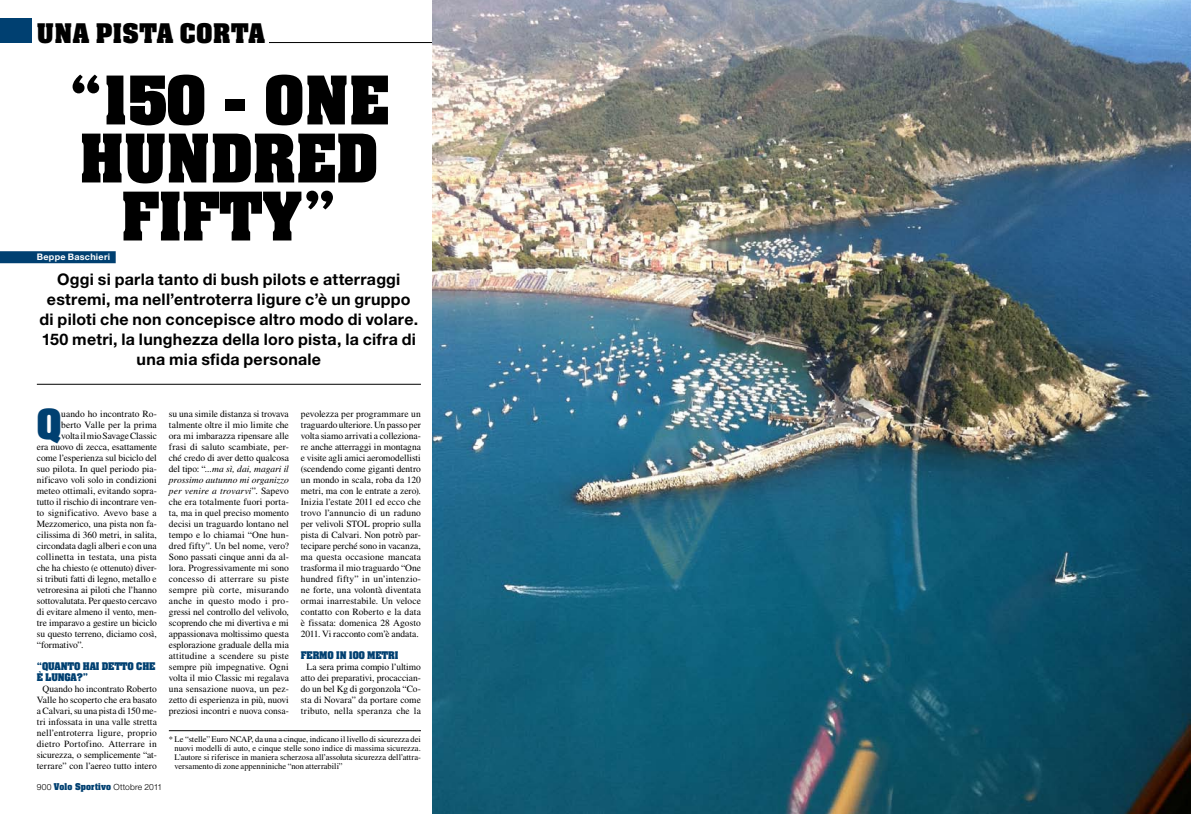
<style>
.page{position:relative;width:1191px;height:814px;background:#fff}
.page>*{position:absolute;margin:0;border:0;box-sizing:border-box;transform-origin:0 0}
.t1{font:700 57px/58px "Aachen Std";color:#000;text-align:center}
.t2{font:700 35.2px "Aachen Std";color:#004071}
.t3{font:700 23px "Aachen Std";letter-spacing:.02em;color:#000}
.t4{font:700 16px/20px "Helvetica Neue LT Std";letter-spacing:.015em;color:#000;text-align:center}
.t5{font:9.5px/11px "Times LT Std";color:#000;text-align:center}
.t6{font:9.5px "Times LT Std";letter-spacing:.02em;color:#000}
.t7{font:9.5px "Times LT Std";letter-spacing:-.02em;color:#000}
.t8{font:700 9px/11px "Aachen Std";letter-spacing:-.02em;color:#004071}
.t9{font:700 9px "Helvetica Neue LT Std";letter-spacing:.03em;color:#fff}
.t10{font:8.5px/9px "Times LT Std";letter-spacing:-.005em;color:#000;text-align:justify}
.t11{font:300 8.5px "Helvetica Neue LT Std";letter-spacing:.01em;color:#000}
.s1{font-style:italic}
.s2{font-family:"Aachen Std";font-weight:700;font-size:8px;color:#004071}
</style>
<div class="page">
<div style="left:0;top:18px;width:31px;height:25px;background:#004071"></div>
<hr style="left:269px;top:42px;width:885px;height:1px;background:#000">
<div style="left:0;top:251px;width:116px;height:12px;background:#004071"></div>
<img style="left:433px;top:0;width:758px;height:814px">
<hr style="left:37px;top:384px;width:384px;height:1px;background:#000">
<hr style="left:169px;top:730px;width:252px;height:1px;background:#000">
<h3 class="t3" style="left:37px;top:16px;width:230px">UNA PISTA CORTA</h3>
<h1 class="t1" style="left:69px;top:72px;width:322px">“150 - ONE<br>HUNDRED<br>FIFTY”</h1>
<p class="t9" style="left:37px;top:251px;width:75px">Beppe Baschieri</p>
<h3 class="t4" style="left:40px;top:269px;width:380px">Oggi si parla tanto di bush pilots e atterraggi estremi, ma nell’entroterra ligure c’è un gruppo di piloti che non concepisce altro modo di volare.<br>150 metri, la lunghezza della loro pista, la cifra di una mia sfida personale</h3>
<h2 class="t2" style="left:37px;top:398px;width:26px">Q</h2>
<p class="t5" style="left:61px;top:408px;width:97px">uando ho incontrato Ro-</p>
<p class="t5" style="left:61px;top:419px;width:97px">berto Valle per la prima</p>
<p class="t7" style="left:61px;top:430px;width:97px">volta il mio Savage Classic</p>
<p class="t5" style="left:37px;top:441px;width:121px">era nuovo di zecca, esattamente</p>
<p class="t5" style="left:37px;top:452px;width:121px">come l’esperienza sul biciclo del</p>
<p class="t5" style="left:37px;top:463px;width:121px">suo pilota. In quel periodo pia-</p>
<p class="t5" style="left:37px;top:474px;width:121px">nificavo voli solo in condizioni</p>
<p class="t5" style="left:37px;top:485px;width:121px">meteo ottimali, evitando sopra-</p>
<p class="t5" style="left:37px;top:496px;width:121px">tutto il rischio di incontrare ven-</p>
<p class="t5" style="left:37px;top:507px;width:121px">to significativo. Avevo base a</p>
<p class="t5" style="left:37px;top:518px;width:121px">Mezzomerico, una pista non fa-</p>
<p class="t5" style="left:37px;top:529px;width:121px">cilissima di 360 metri, in salita,</p>
<p class="t5" style="left:37px;top:540px;width:121px">circondata dagli alberi e con una</p>
<p class="t6" style="left:37px;top:551px;width:121px">collinetta in testata, una pista</p>
<p class="t5" style="left:37px;top:562px;width:121px">che ha chiesto (e ottenuto) diver-</p>
<p class="t5" style="left:37px;top:573px;width:121px">si tributi fatti di legno, metallo e</p>
<p class="t5" style="left:37px;top:584px;width:121px">vetroresina ai piloti che l’hanno</p>
<p class="t5" style="left:37px;top:595px;width:121px">sottovalutata. Per questo cercavo</p>
<p class="t5" style="left:37px;top:606px;width:121px">di evitare almeno il vento, men-</p>
<p class="t5" style="left:37px;top:617px;width:121px">tre imparavo a gestire un biciclo</p>
<p class="t5" style="left:37px;top:628px;width:121px">su questo terreno, diciamo così,</p>
<p class="t5" style="left:37px;top:639px;width:48px">“formativo”.</p>
<p class="t8" style="left:37px;top:660px;width:120px">“QUANTO HAI DETTO CHE<br>È LUNGA?”</p>
<p class="t5" style="left:37px;top:683px;width:122px">Quando ho incontrato Roberto<br>Valle ho scoperto che era basato a Calvari, su una pista di 150 me&shy;tri infossata in una valle stretta nell’entroterra ligure, proprio dietro Portofino. Atterrare in sicurezza, o semplicemente “at&shy;terrare” con l’aereo tutto intero</p>
<p class="t5" style="left:169px;top:408px;width:121px;text-align:justify">su una simile distanza si trovava talmente oltre il mio limite che ora mi imbarazza ripensare alle frasi di saluto scambiate, per&shy;ché credo di aver detto qualcosa del tipo: “<span class="s1">...ma sì, dai, magari il prossimo autunno mi organizzo per venire a trovarvi</span>”. Sapevo che era totalmente fuori porta&shy;ta, ma in quel preciso momento decisi un traguardo lontano nel tempo e lo chiamai “One hun&shy;dred fifty”. Un bel nome, vero?<br>Sono passati cinque anni da al&shy;lora. Progressivamente mi sono concesso di atterrare su piste sempre più corte, misurando anche in questo modo i pro&shy;gressi nel controllo del velivolo, scoprendo che mi divertiva e mi appassionava moltissimo questa esplorazione graduale della mia attitudine a scendere su piste sempre più impegnative. Ogni volta il mio Classic mi regalava una sensazione nuova, un pez&shy;zetto di esperienza in più, nuovi preziosi incontri e nuova consa-</p>
<p class="t5" style="left:301px;top:408px;width:122px;text-align:justify">pevolezza per programmare un traguardo ulteriore. Un passo per volta siamo arrivati a colleziona&shy;re anche atterraggi in montagna e visite agli amici aeromodellisti (scendendo come giganti dentro un mondo in scala, roba da 120 metri, ma con le entrate a zero).<br>Inizia l’estate 2011 ed ecco che trovo l’annuncio di un raduno per velivoli STOL proprio sulla pista di Calvari. Non potrò par&shy;tecipare perché sono in vacanza, ma questa occasione mancata trasforma il mio traguardo “One hundred fifty” in un’intenzio&shy;ne forte, una volontà diventata ormai inarrestabile. Un veloce contatto con Roberto e la data è fissata: domenica 28 Agosto 2011. Vi racconto com’è andata.</p>
<p class="t8" style="left:301px;top:649px;width:99px">FERMO IN 100 METRI</p>
<p class="t5" style="left:301px;top:661px;width:122px">La sera prima compio l’ultimo atto dei preparativi, procaccian&shy;do un bel Kg di gorgonzola “Co&shy;sta di Novara” da portare come tributo, nella speranza che la</p>
<p class="t10" style="left:174px;top:734px;width:248px;text-indent:-6px">* Le “stelle” Euro NCAP, da una a cinque, indicano il livello di sicurezza dei nuovi modelli di auto, e cinque stelle sono indice di massima sicurezza.<br>L’autore si riferisce in maniera scherzosa all’assoluta sicurezza dell’attra&shy;versamento di zone appenniniche “non atterrabili”</p>
<p class="t11" style="left:37px;top:782px;width:127px">900 <span class="s2">VOLO SPORTIVO</span> Ottobre 2011</p>
</div>
